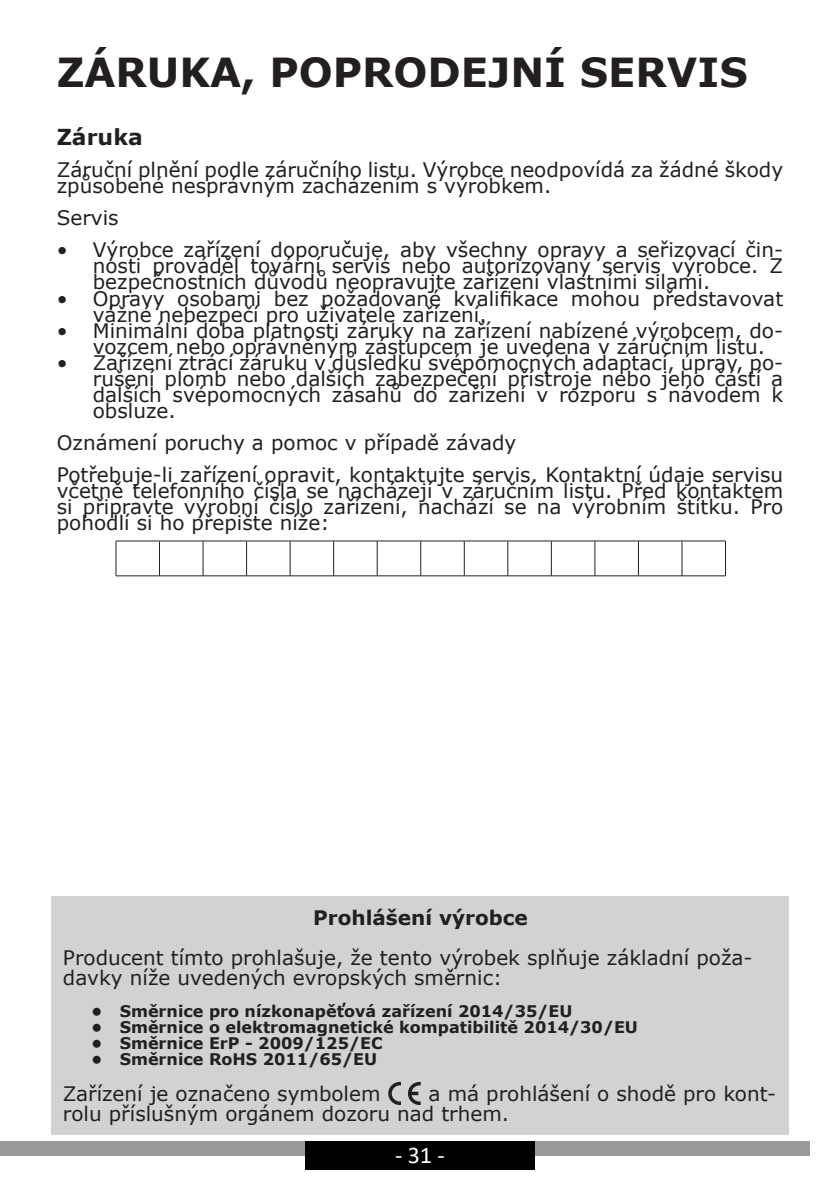
<style>
.page{position:relative;width:840px;height:1191px;background:#fff}
.page>*{position:absolute;margin:0;border:0;box-sizing:border-box;transform-origin:0 0}
.t1{font:700 40px "Verdana";color:#231f20}
.t2{font:24px "Calibri";color:#fff}
.t3{font:700 22px "Verdana";color:#231f20}
.t4{font:20px/16px "Verdana";color:#231f20}
.t5{font:700 20px "Verdana";color:#231f20}
.t6{font:700 16px "Verdana";color:#231f20}
</style>
<div class="page">
<div style="left:0;top:1141px;width:809px;height:14px;background:#999"></div>
<div style="left:305px;top:1141px;width:229px;height:28px;background:#000"></div>
<hr style="left:116px;top:540px;width:43px;height:1px;background:#231f20">
<hr style="left:116px;top:541px;width:1px;height:34px;background:#231f20">
<hr style="left:159px;top:540px;width:44px;height:1px;background:#231f20">
<hr style="left:159px;top:541px;width:1px;height:34px;background:#231f20">
<hr style="left:203px;top:540px;width:43px;height:1px;background:#231f20">
<hr style="left:202px;top:541px;width:1px;height:34px;background:#231f20">
<hr style="left:246px;top:540px;width:44px;height:1px;background:#231f20">
<hr style="left:246px;top:541px;width:1px;height:34px;background:#231f20">
<hr style="left:290px;top:540px;width:43px;height:1px;background:#231f20">
<hr style="left:289px;top:541px;width:1px;height:34px;background:#231f20">
<hr style="left:333px;top:540px;width:44px;height:1px;background:#231f20">
<hr style="left:333px;top:541px;width:1px;height:34px;background:#231f20">
<hr style="left:377px;top:540px;width:43px;height:1px;background:#231f20">
<hr style="left:376px;top:541px;width:1px;height:34px;background:#231f20">
<hr style="left:420px;top:540px;width:44px;height:1px;background:#231f20">
<hr style="left:420px;top:541px;width:1px;height:34px;background:#231f20">
<hr style="left:464px;top:540px;width:43px;height:1px;background:#231f20">
<hr style="left:463px;top:541px;width:1px;height:34px;background:#231f20">
<hr style="left:507px;top:540px;width:44px;height:1px;background:#231f20">
<hr style="left:507px;top:541px;width:1px;height:34px;background:#231f20">
<hr style="left:551px;top:540px;width:43px;height:1px;background:#231f20">
<hr style="left:550px;top:541px;width:1px;height:34px;background:#231f20">
<hr style="left:594px;top:540px;width:44px;height:1px;background:#231f20">
<hr style="left:594px;top:541px;width:1px;height:34px;background:#231f20">
<hr style="left:638px;top:540px;width:43px;height:1px;background:#231f20">
<hr style="left:637px;top:541px;width:1px;height:34px;background:#231f20">
<hr style="left:681px;top:540px;width:44px;height:1px;background:#231f20">
<hr style="left:681px;top:541px;width:1px;height:34px;background:#231f20">
<hr style="left:724px;top:541px;width:1px;height:34px;background:#231f20">
<hr style="left:116px;top:575px;width:43px;height:1px;background:#231f20">
<hr style="left:159px;top:575px;width:44px;height:1px;background:#231f20">
<hr style="left:203px;top:575px;width:43px;height:1px;background:#231f20">
<hr style="left:246px;top:575px;width:44px;height:1px;background:#231f20">
<hr style="left:290px;top:575px;width:43px;height:1px;background:#231f20">
<hr style="left:333px;top:575px;width:44px;height:1px;background:#231f20">
<hr style="left:377px;top:575px;width:43px;height:1px;background:#231f20">
<hr style="left:420px;top:575px;width:44px;height:1px;background:#231f20">
<hr style="left:464px;top:575px;width:43px;height:1px;background:#231f20">
<hr style="left:507px;top:575px;width:44px;height:1px;background:#231f20">
<hr style="left:551px;top:575px;width:43px;height:1px;background:#231f20">
<hr style="left:594px;top:575px;width:44px;height:1px;background:#231f20">
<hr style="left:638px;top:575px;width:43px;height:1px;background:#231f20">
<hr style="left:681px;top:575px;width:44px;height:1px;background:#231f20">
<div style="left:52px;top:896px;width:736px;height:238px;background:#d1d2d4"></div>
<svg style="left:388px;top:1081px;width:32px;height:24px"></svg>
<h1 class="t1" style="left:57px;top:44px;width:692px">ZÁRUKA, POPRODEJNÍ SERVIS</h1>
<p class="t3" style="left:57px;top:122px;width:87px">Záruka</p>
<p class="t4" style="left:57px;top:162px;width:727px">Záruční plnění podle záručního listu. Výrobce neodpovídá za žádné škody způsobené nesprávným zacházením s výrobkem.</p>
<p class="t4" style="left:57px;top:210px;width:63px">Servis</p>
<p class="t4" style="left:93px;top:242px;width:691px;text-align:justify;text-indent:-36px">• Výrobce zařízení doporučuje, aby všechny opravy a seřizovací čin&shy;nosti prováděl tovární servis nebo autorizovaný servis výrobce. Z bezpečnostních důvodů neopravujte zařízení vlastními silami.</p>
<p class="t4" style="left:93px;top:290px;width:691px;text-indent:-36px">• Opravy osobami bez požadované kvalifikace mohou představovat vážné nebezpečí pro uživatele zařízení.</p>
<p class="t4" style="left:93px;top:322px;width:691px;text-indent:-36px">• Minimální doba platnosti záruky na zařízení nabízené výrobcem, do&shy;vozcem nebo oprávněným zástupcem je uvedena v záručním listu.</p>
<p class="t4" style="left:93px;top:354px;width:691px;text-align:justify;text-indent:-36px">• Zařízení ztrácí záruku v důsledku svépomocných adaptací, úprav, po&shy;rušení plomb nebo dalších zabezpečení přístroje nebo jeho částí a dalších svépomocných zásahů do zařízení v rozporu s návodem k obsluze.</p>
<p class="t4" style="left:57px;top:426px;width:727px;line-height:32px">Oznámení poruchy a pomoc v případě závady<br>Potřebuje-li zařízení opravit, kontaktujte servis. Kontaktní údaje servisu</p>
<p class="t4" style="left:57px;top:482px;width:727px;text-align:justify">včetně telefonního čísla se nacházejí v záručním listu. Před kontaktem si připravte výrobní číslo zařízení, nachází se na výrobním štítku. Pro pohodlí si ho přepište níže:</p>
<p class="t5" style="left:313px;top:903px;width:216px">Prohlášení výrobce</p>
<p class="t4" style="left:63px;top:947px;width:690px;line-height:20px">Producent tímto prohlašuje, že tento výrobek splňuje základní poža&shy;davky níže uvedených evropských směrnic:</p>
<p class="t6" style="left:91px;top:999px;width:482px">• Směrnice pro nízkonapěťová zařízení 2014/35/EU</p>
<p class="t6" style="left:91px;top:1015px;width:548px">• Směrnice o elektromagnetické kompatibilitě 2014/30/EU</p>
<p class="t6" style="left:91px;top:1031px;width:293px">• Směrnice ErP - 2009/125/EC</p>
<p class="t6" style="left:91px;top:1047px;width:287px">• Směrnice RoHS 2011/65/EU</p>
<p class="t4" style="left:63px;top:1085px;width:319px">Zařízení je označeno symbolem</p>
<p class="t4" style="left:63px;top:1083px;width:714px;line-height:20px;text-indent:365px">a má prohlášení o shodě pro kont&shy;rolu příslušným orgánem dozoru nad trhem.</p>
<p class="t2" style="left:395px;top:1138px;width:51px">- 31 -</p>
</div>
